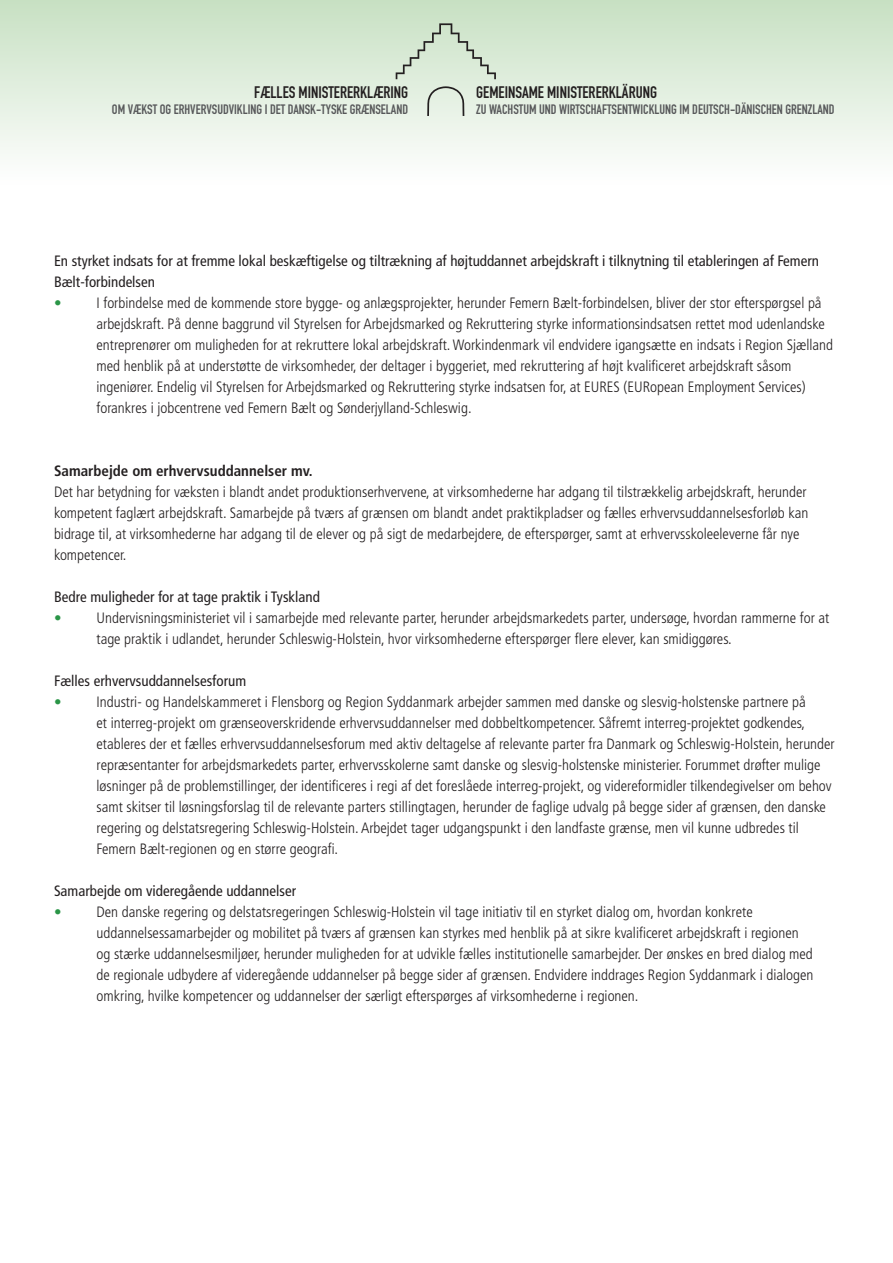
<style>
.page{position:relative;width:893px;height:1263px;background:#fff}
.page>*{position:absolute;margin:0;border:0;box-sizing:border-box;transform-origin:0 0}
.t1{font:16.5px "DIN Engschrift";color:#231f20}
.t2{font:300 condensed 15px/21px "Frutiger";color:#231f20}
.t3{font:condensed 15px/21px "Frutiger";color:#231f20}
.t4{font:700 condensed 15px "Frutiger";color:#231f20}
.t5{font:13.5px "DIN Engschrift";color:#57585a}
.s1{color:#2a9547}
</style>
<div class="page">
<div style="left:0;top:0;width:893px;height:185px;background:linear-gradient(to bottom,#c7e0c3,#fff)"></div>
<svg style="left:396px;top:23px;width:100px;height:56px;background:#cadbc7"></svg>
<svg style="left:427px;top:86px;width:37px;height:30px"></svg>
<p class="t1" style="left:254px;top:82px;width:155px">FÆLLES MINISTERERKLÆRING</p>
<p class="t5" style="left:112px;top:102px;width:298px">OM VÆKST OG ERHVERVSUDVIKLING I DET DANSK-TYSKE GRÆNSELAND</p>
<p class="t1" style="left:476px;top:82px;width:182px">GEMEINSAME MINISTERERKLÄRUNG</p>
<p class="t5" style="left:476px;top:102px;width:360px">ZU WACHSTUM UND WIRTSCHAFTSENTWICKLUNG IM DEUTSCH-DÄNISCHEN GRENZLAND</p>
<p class="t3" style="left:54px;top:251px;width:767px">En styrket indsats for at fremme lokal beskæftigelse og tiltrækning af højtuddannet arbejdskraft i tilknytning til etableringen af Femern<br>Bælt-forbindelsen</p>
<p class="t2" style="left:97px;top:293px;width:738px;text-indent:-43px"><span class="s1">•</span> I forbindelse med de kommende store bygge- og anlægsprojekter, herunder Femern Bælt-forbindelsen, bliver der stor efterspørgsel på arbejdskraft. På denne baggrund vil Styrelsen for Arbejdsmarked og Rekruttering styrke informationsindsatsen rettet mod udenlandske entreprenører om muligheden for at rekruttere lokal arbejdskraft. Workindenmark vil endvidere igangsætte en indsats i Region Sjælland med henblik på at understøtte de virksomheder, der deltager i byggeriet, med rekruttering af højt kvalificeret arbejdskraft såsom ingeniører. Endelig vil Styrelsen for Arbejdsmarked og Rekruttering styrke indsatsen for, at EURES (EURopean Employment Services) forankres i jobcentrene ved Femern Bælt og Sønderjylland-Schleswig.</p>
<p class="t4" style="left:54px;top:462px;width:260px">Samarbejde om erhvervsuddannelser mv.</p>
<p class="t2" style="left:54px;top:482px;width:756px">Det har betydning for væksten i blandt andet produktionserhvervene, at virksomhederne har adgang til tilstrækkelig arbejdskraft, herunder kompetent faglært arbejdskraft. Samarbejde på tværs af grænsen om blandt andet praktikpladser og fælles erhvervsuddannelsesforløb kan bidrage til, at virksomhederne har adgang til de elever og på sigt de medarbejdere, de efterspørger, samt at erhvervsskoleeleverne får nye kompetencer.</p>
<p class="t3" style="left:54px;top:587px;width:267px">Bedre muligheder for at tage praktik i Tyskland</p>
<p class="t2" style="left:97px;top:608px;width:734px;text-indent:-43px"><span class="s1">•</span> Undervisningsministeriet vil i samarbejde med relevante parter, herunder arbejdsmarkedets parter, undersøge, hvordan rammerne for at tage praktik i udlandet, herunder Schleswig-Holstein, hvor virksomhederne efterspørger flere elever, kan smidiggøres.</p>
<p class="t3" style="left:54px;top:671px;width:194px">Fælles erhvervsuddannelsesforum</p>
<p class="t2" style="left:97px;top:692px;width:740px;text-indent:-43px"><span class="s1">•</span> Industri- og Handelskammeret i Flensborg og Region Syddanmark arbejder sammen med danske og slesvig-holstenske partnere på<br>et interreg-projekt om grænseoverskridende erhvervsuddannelser med dobbeltkompetencer. Såfremt interreg-projektet godkendes, etableres der et fælles erhvervsuddannelsesforum med aktiv deltagelse af relevante parter fra Danmark og Schleswig-Holstein, herunder repræsentanter for arbejdsmarkedets parter, erhvervsskolerne samt danske og slesvig-holstenske ministerier. Forummet drøfter mulige løsninger på de problemstillinger, der identificeres i regi af det foreslåede interreg-projekt, og videreformidler tilkendegivelser om behov samt skitser til løsningsforslag til de relevante parters stillingtagen, herunder de faglige udvalg på begge sider af grænsen, den danske regering og delstatsregering Schleswig-Holstein. Arbejdet tager udgangspunkt i den landfaste grænse, men vil kunne udbredes til Femern Bælt-regionen og en større geografi.</p>
<p class="t3" style="left:54px;top:881px;width:244px">Samarbejde om videregående uddannelser</p>
<p class="t2" style="left:97px;top:902px;width:718px;text-indent:-43px"><span class="s1">•</span> Den danske regering og delstatsregeringen Schleswig-Holstein vil tage initiativ til en styrket dialog om, hvordan konkrete uddannelsessamarbejder og mobilitet på tværs af grænsen kan styrkes med henblik på at sikre kvalificeret arbejdskraft i regionen og stærke uddannelsesmiljøer, herunder muligheden for at udvikle fælles institutionelle samarbejder. Der ønskes en bred dialog med de regionale udbydere af videregående uddannelser på begge sider af grænsen. Endvidere inddrages Region Syddanmark i dialogen omkring, hvilke kompetencer og uddannelser der særligt efterspørges af virksomhederne i regionen.</p>
</div>
